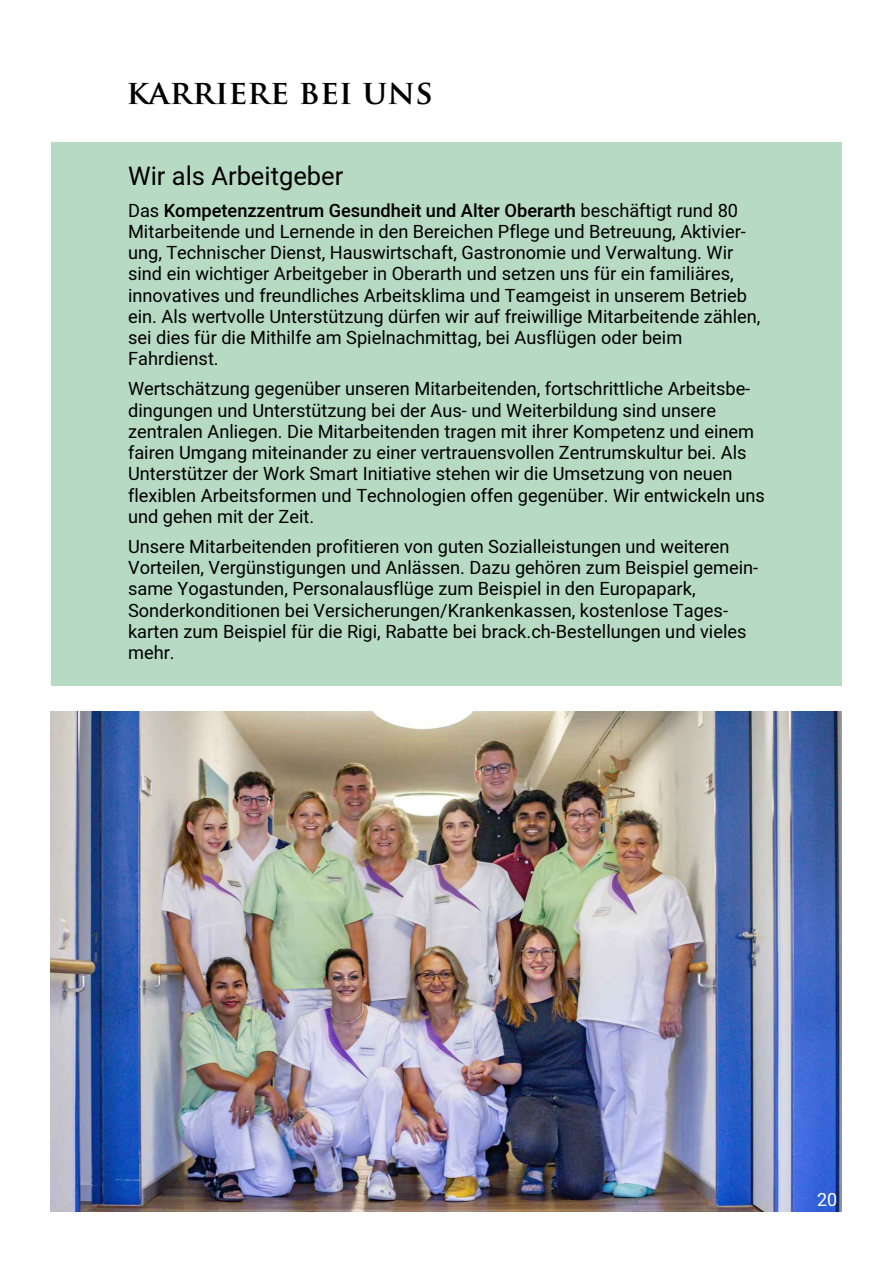
<style>
.page{position:relative;width:893px;height:1264px;background:#fff}
.page>*{position:absolute;margin:0;border:0;box-sizing:border-box;transform-origin:0 0}
.t1{font:700 33px "Trajan Pro";color:#000}
.t2{font:25.5px "Heebo";color:#000}
.t3{font:18.15px/21.3px "Heebo";color:#000}
.t4{font:18px "Heebo";color:#fff}
.s1{font-weight:500}
</style>
<div class="page">
<div style="left:51px;top:142px;width:790px;height:544px;background:#b7dac3"></div>
<img style="left:51px;top:712px;width:790px;height:499px">
<h1 class="t1" style="left:126px;top:79px;width:308px">KARRIERE BEI UNS</h1>
<h2 class="t2" style="left:128px;top:158px;width:217px">Wir als Arbeitgeber</h2>
<p class="t3" style="left:128px;top:200px;width:634px">Das <span class="s1">Kompetenzzentrum Gesundheit und Alter Oberarth</span> beschäftigt rund 80<br>Mitarbeitende und Lernende in den Bereichen Pflege und Betreuung, Aktivier&shy;ung, Technischer Dienst, Hauswirtschaft, Gastronomie und Verwaltung. Wir sind ein wichtiger Arbeitgeber in Oberarth und setzen uns für ein familiäres, innovatives und freundliches Arbeitsklima und Teamgeist in unserem Betrieb ein. Als wertvolle Unterstützung dürfen wir auf freiwillige Mitarbeitende zählen, sei dies für die Mithilfe am Spielnachmittag, bei Ausflügen oder beim Fahrdienst.</p>
<p class="t3" style="left:128px;top:379px;width:638px">Wertschätzung gegenüber unseren Mitarbeitenden, fortschrittliche Arbeitsbe&shy;dingungen und Unterstützung bei der Aus- und Weiterbildung sind unsere zentralen Anliegen. Die Mitarbeitenden tragen mit ihrer Kompetenz und einem fairen Umgang miteinander zu einer vertrauensvollen Zentrumskultur bei. Als Unterstützer der Work Smart Initiative stehen wir die Umsetzung von neuen flexiblen Arbeitsformen und Technologien offen gegenüber. Wir entwickeln uns und gehen mit der Zeit.</p>
<p class="t3" style="left:128px;top:536px;width:631px">Unsere Mitarbeitenden profitieren von guten Sozialleistungen und weiteren Vorteilen, Vergünstigungen und Anlässen. Dazu gehören zum Beispiel gemein&shy;same Yogastunden, Personalausflüge zum Beispiel in den Europapark, Sonderkonditionen bei Versicherungen/Krankenkassen, kostenlose Tages&shy;karten zum Beispiel für die Rigi, Rabatte bei brack.ch-Bestellungen und vieles mehr.</p>
<p class="t4" style="left:817px;top:1187px;width:22px">20</p>
</div>
